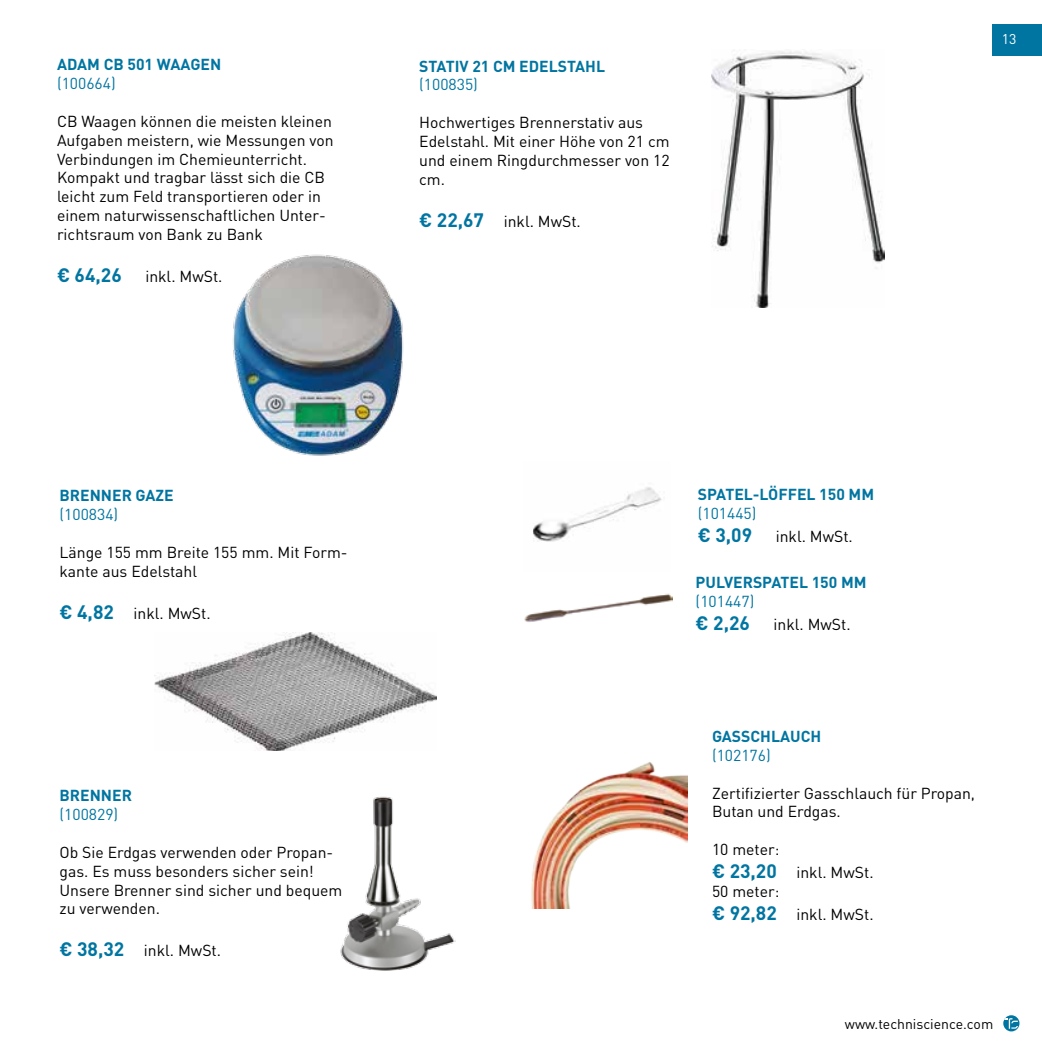
<style>
.page{position:relative;width:1042px;height:1042px;background:#fff}
.page>*{position:absolute;margin:0;border:0;box-sizing:border-box;transform-origin:0 0}
.t1{font:700 19.25px "DIN Pro";color:#0075a1}
.t2{font:15.75px/18.9px "DIN Pro";color:#000}
.t3{font:700 15.75px "DIN Pro";color:#0075a1}
.t4{font:15.75px "DIN Pro";color:#0075a1}
.t5{font:14px "DIN Pro";color:#000}
.t6{font:14px "DIN Pro";color:#fff}
.s1{font-weight:700;font-size:19.25px;color:#0075a1}
</style>
<div class="page">
<svg style="left:1003px;top:1015px;width:16px;height:16px"></svg>
<svg style="left:1003px;top:1018px;width:15px;height:10px"></svg>
<div style="left:992px;top:24px;width:50px;height:32px;background:#0075a1"></div>
<img style="left:233px;top:254px;width:171px;height:202px">
<img style="left:711px;top:51px;width:173px;height:257px">
<img style="left:154px;top:633px;width:283px;height:118px">
<img style="left:340px;top:796px;width:115px;height:175px">
<img style="left:533px;top:487px;width:129px;height:55px">
<img style="left:524px;top:593px;width:148px;height:29px">
<img style="left:531px;top:762px;width:157px;height:146px">
<p class="t3" style="left:57px;top:54px;width:166px">ADAM CB 501 WAAGEN</p>
<p class="t4" style="left:57px;top:72px;width:60px">(100664)</p>
<p class="t2" style="left:57px;top:111px;width:278px">CB Waagen können die meisten kleinen Aufgaben meistern, wie Messungen von Verbindungen im Chemieunterricht.<br>Kompakt und tragbar lässt sich die CB leicht zum Feld transportieren oder in einem naturwissenschaftlichen Unter&shy;richtsraum von Bank zu Bank</p>
<p class="t1" style="left:57px;top:262px;width:66px">€ 64,26</p>
<p class="t2" style="left:145px;top:266px;width:79px">inkl. MwSt.</p>
<p class="t3" style="left:419px;top:55px;width:187px">STATIV 21 CM EDELSTAHL</p>
<p class="t4" style="left:419px;top:74px;width:60px">(100835)</p>
<p class="t2" style="left:419px;top:112px;width:252px">Hochwertiges Brennerstativ aus<br>Edelstahl. Mit einer Höhe von 21 cm und einem Ringdurchmesser von 12 cm.</p>
<p class="t2" style="left:419px;top:211px;width:163px"><span class="s1">€ 22,67</span> inkl. MwSt.</p>
<p class="t6" style="left:1002px;top:29px;width:16px">13</p>
<p class="t3" style="left:60px;top:485px;width:116px">BRENNER GAZE</p>
<p class="t4" style="left:60px;top:504px;width:60px">(100834)</p>
<p class="t2" style="left:60px;top:542px;width:290px">Länge 155 mm Breite 155 mm. Mit Form&shy;kante aus Edelstahl</p>
<p class="t2" style="left:60px;top:603px;width:153px"><span class="s1">€ 4,82</span> inkl. MwSt.</p>
<p class="t3" style="left:60px;top:784px;width:74px">BRENNER</p>
<p class="t4" style="left:60px;top:803px;width:60px">(100829)</p>
<p class="t2" style="left:60px;top:842px;width:284px">Ob Sie Erdgas verwenden oder Propan&shy;gas. Es muss besonders sicher sein!<br>Unsere Brenner sind sicher und bequem zu verwenden.</p>
<p class="t2" style="left:60px;top:940px;width:163px"><span class="s1">€ 38,32</span> inkl. MwSt.</p>
<p class="t3" style="left:698px;top:484px;width:178px">SPATEL-LÖFFEL 150 MM</p>
<p class="t4" style="left:698px;top:503px;width:60px">(101445)</p>
<p class="t1" style="left:698px;top:522px;width:56px">€ 3,09</p>
<p class="t2" style="left:776px;top:526px;width:79px">inkl. MwSt.</p>
<p class="t3" style="left:695px;top:571px;width:172px">PULVERSPATEL 150 MM</p>
<p class="t4" style="left:695px;top:590px;width:60px">(101447)</p>
<p class="t1" style="left:695px;top:610px;width:56px">€ 2,26</p>
<p class="t2" style="left:773px;top:614px;width:79px">inkl. MwSt.</p>
<p class="t3" style="left:712px;top:725px;width:111px">GASSCHLAUCH</p>
<p class="t4" style="left:712px;top:744px;width:60px">(102176)</p>
<p class="t2" style="left:712px;top:783px;width:264px">Zertifizierter Gasschlauch für Propan,<br>Butan und Erdgas.</p>
<p class="t2" style="left:712px;top:837px;width:163px;line-height:23.1px">10 meter:<br><span class="s1">€ 23,20</span> inkl. MwSt.</p>
<p class="t2" style="left:712px;top:879px;width:163px;line-height:23.1px">50 meter:<br><span class="s1">€ 92,82</span> inkl. MwSt.</p>
<p class="t5" style="left:845px;top:1014px;width:150px">www.techniscience.com</p>
</div>
